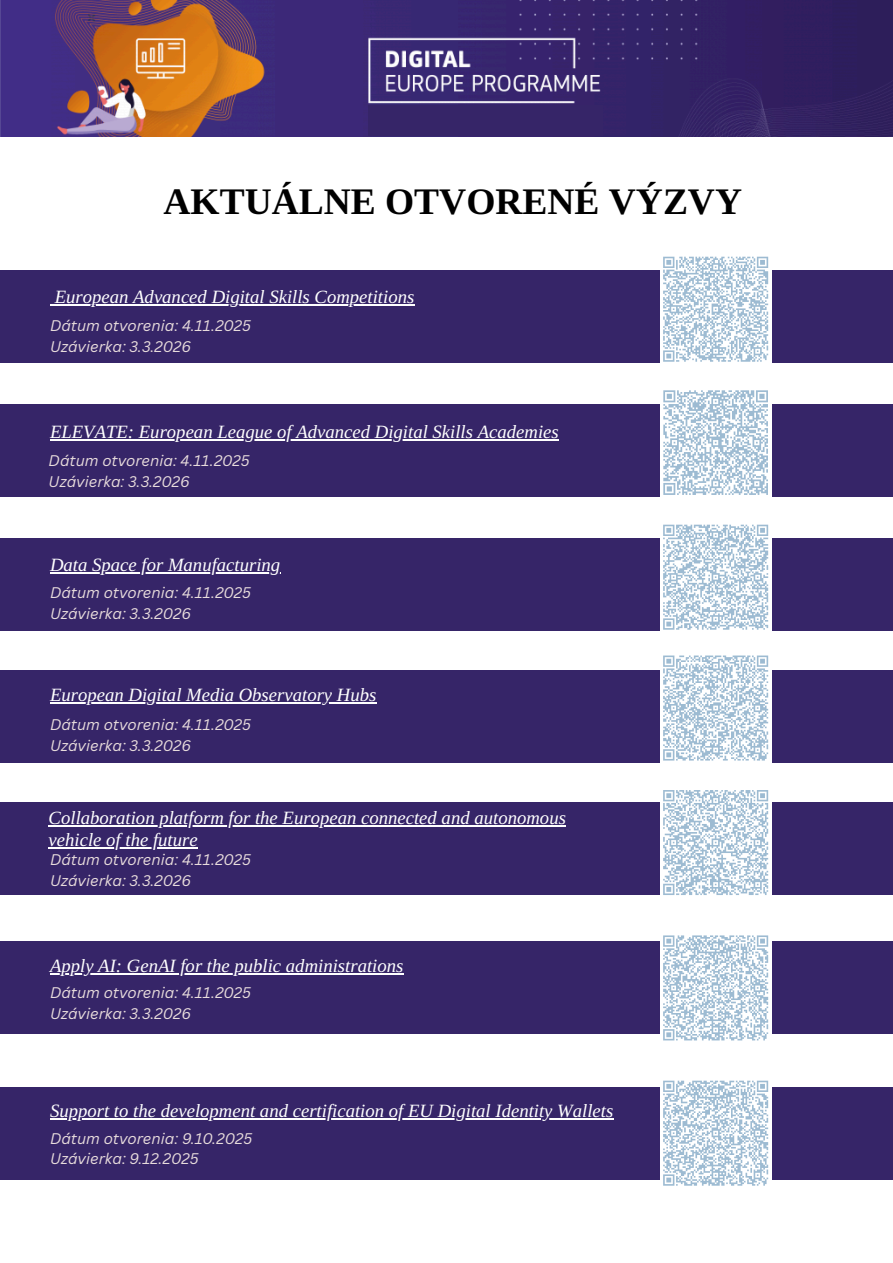
<style>
.page{position:relative;width:893px;height:1263px;background:#fff}
.page>*{position:absolute;margin:0;border:0;box-sizing:border-box;transform-origin:0 0}
.t1{font:700 37.5px "Libra Serif Modern";color:#000}
.t2{font:italic 18.75px/21.9px "Libra Serif Modern";color:#fff}
.t3{font:italic 15px/20.8px "Canva Sans";color:#e8dcdc}
</style>
<div class="page">
<div style="left:0;top:270px;width:892px;height:93px;background:#362568"></div>
<div style="left:0;top:404px;width:892px;height:93px;background:#362568"></div>
<div style="left:0;top:538px;width:892px;height:92px;background:#362568"></div>
<div style="left:0;top:670px;width:893px;height:93px;background:#362568"></div>
<div style="left:0;top:802px;width:892px;height:93px;background:#362568"></div>
<div style="left:0;top:941px;width:892px;height:93px;background:#362568"></div>
<div style="left:660px;top:521px;width:111px;height:112px;background:#fff"></div>
<svg style="left:663px;top:524px;width:106px;height:106px"></svg>
<div style="left:660px;top:652px;width:111px;height:112px;background:#fff"></div>
<svg style="left:663px;top:655px;width:106px;height:106px"></svg>
<div style="left:660px;top:787px;width:111px;height:111px;background:#fff"></div>
<svg style="left:663px;top:790px;width:106px;height:105px"></svg>
<div style="left:660px;top:387px;width:111px;height:111px;background:#fff"></div>
<svg style="left:663px;top:390px;width:105px;height:105px"></svg>
<div style="left:660px;top:253px;width:111px;height:112px;background:#fff"></div>
<svg style="left:663px;top:256px;width:106px;height:106px"></svg>
<div style="left:660px;top:932px;width:111px;height:112px;background:#fff"></div>
<svg style="left:663px;top:935px;width:106px;height:106px"></svg>
<img style="left:0;top:0;width:893px;height:136px">
<div style="left:368px;top:105px;width:234px;height:31px;background:#362568"></div>
<hr style="left:50px;top:973px;width:353px;height:1px;background:#fff">
<hr style="left:50px;top:702px;width:326px;height:2px;background:#fff">
<hr style="left:50px;top:572px;width:230px;height:1px;background:#fff">
<hr style="left:49px;top:825px;width:517px;height:1px;background:#fff">
<hr style="left:49px;top:847px;width:149px;height:1px;background:#fff">
<hr style="left:50px;top:439px;width:89px;height:2px;background:#fff">
<hr style="left:139px;top:439px;width:420px;height:2px;background:#fff">
<hr style="left:55px;top:305px;width:359px;height:1px;background:#fff">
<div style="left:0;top:1087px;width:892px;height:92px;background:#362568"></div>
<div style="left:660px;top:1077px;width:111px;height:112px;background:#fff"></div>
<svg style="left:663px;top:1080px;width:106px;height:106px"></svg>
<hr style="left:50px;top:1118px;width:563px;height:2px;background:#fff">
<h1 class="t1" style="left:164px;top:180px;width:580px">AKTUÁLNE OTVORENÉ VÝZVY</h1>
<p class="t2" style="left:55px;top:286px;width:361px">European Advanced Digital Skills Competitions</p>
<p class="t3" style="left:50px;top:314px;width:203px">Dátum otvorenia: 4.11.2025<br>Uzávierka: 3.3.2026</p>
<p class="t2" style="left:50px;top:421px;width:510px">ELEVATE: European League of Advanced Digital Skills Academies</p>
<p class="t3" style="left:49px;top:450px;width:203px">Dátum otvorenia: 4.11.2025<br>Uzávierka: 3.3.2026</p>
<p class="t2" style="left:50px;top:553px;width:232px">Data Space for Manufacturing</p>
<p class="t3" style="left:50px;top:582px;width:203px">Dátum otvorenia: 4.11.2025<br>Uzávierka: 3.3.2026</p>
<p class="t2" style="left:50px;top:684px;width:328px">European Digital Media Observatory Hubs</p>
<p class="t3" style="left:50px;top:714px;width:203px">Dátum otvorenia: 4.11.2025<br>Uzávierka: 3.3.2026</p>
<p class="t2" style="left:49px;top:806px;width:519px">Collaboration platform for the European connected and autonomous vehicle of the future</p>
<p class="t3" style="left:50px;top:849px;width:203px">Dátum otvorenia: 4.11.2025<br>Uzávierka: 3.3.2026</p>
<p class="t2" style="left:50px;top:954px;width:355px">Apply AI: GenAI for the public administrations</p>
<p class="t3" style="left:50px;top:982px;width:203px">Dátum otvorenia: 4.11.2025<br>Uzávierka: 3.3.2026</p>
<p class="t2" style="left:50px;top:1099px;width:565px">Support to the development and certification of EU Digital Identity Wallets</p>
<p class="t3" style="left:50px;top:1127px;width:204px">Dátum otvorenia: 9.10.2025<br>Uzávierka: 9.12.2025</p>
</div>
